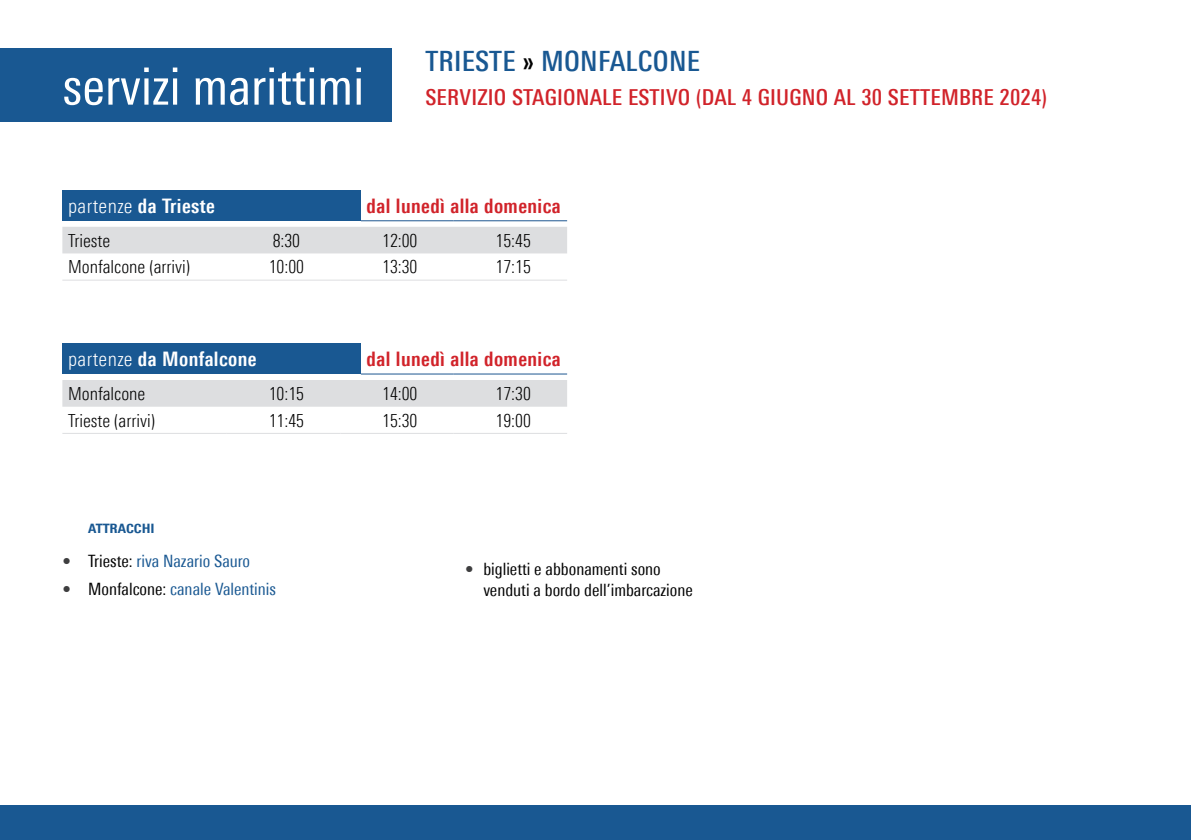
<style>
.page{position:relative;width:1191px;height:840px;background:#fff}
.page>*{position:absolute;margin:0;border:0;box-sizing:border-box;transform-origin:0 0}
.t1{font:condensed 52px "Univers Next Pro";color:#fff}
.t2{font:500 condensed 28px "Univers Next Pro";letter-spacing:.01em;color:#195892}
.t3{font:500 condensed 22px "Univers Next Pro";letter-spacing:.01em;color:#d1232a}
.t4{font:700 condensed 20px "Univers Next Pro";letter-spacing:.02em;color:#d1232a}
.t5{font:700 condensed 20px "Univers Next Pro";letter-spacing:.02em;color:#fff}
.t6{font:300 condensed 18px "Univers Next Pro";color:#000}
.t7{font:condensed 17px/20.4px "Univers Next Pro";color:#000}
.t8{font:condensed 17px "Univers Next Pro";color:#195892}
.t9{font:700 condensed 17px "Univers Next Pro";color:#195892}
.s1{color:#000}
.s2{font-weight:300}
.s3{color:#3e3e3f}
</style>
<div class="page">
<div style="left:0;top:48px;width:391px;height:74px;background:#195892"></div>
<div style="left:0;top:805px;width:1191px;height:34px;background:#195892"></div>
<div style="left:62px;top:190px;width:299px;height:31px;background:#195892"></div>
<div style="left:62px;top:227px;width:505px;height:26px;background:#dddee0"></div>
<hr style="left:62px;top:279px;width:165px;height:1px;background:#dddee0">
<hr style="left:227px;top:279px;width:113px;height:1px;background:#dddee0">
<svg style="left:340px;top:279px;width:21px;height:1px"></svg>
<hr style="left:361px;top:279px;width:93px;height:1px;background:#dddee0">
<hr style="left:454px;top:279px;width:113px;height:1px;background:#dddee0">
<hr style="left:361px;top:220px;width:93px;height:1px;background:#1e5791">
<hr style="left:454px;top:220px;width:113px;height:1px;background:#1e5791">
<div style="left:62px;top:343px;width:299px;height:31px;background:#195892"></div>
<div style="left:62px;top:380px;width:505px;height:26px;background:#dddee0"></div>
<hr style="left:62px;top:432px;width:165px;height:1px;background:#dddee0">
<hr style="left:227px;top:432px;width:113px;height:1px;background:#dddee0">
<hr style="left:361px;top:432px;width:93px;height:1px;background:#dddee0">
<hr style="left:454px;top:432px;width:113px;height:1px;background:#dddee0">
<hr style="left:361px;top:373px;width:93px;height:1px;background:#1e5791">
<hr style="left:454px;top:373px;width:113px;height:1px;background:#1e5791">
<h1 class="t1" style="left:62px;top:56px;width:303px">servizi marittimi</h1>
<h2 class="t2" style="left:425px;top:44px;width:276px">TRIESTE <span class="s1">»</span> MONFALCONE</h2>
<p class="t3" style="left:425px;top:84px;width:623px">SERVIZIO STAGIONALE ESTIVO (DAL 4 GIUGNO AL 30 SETTEMBRE 2024)</p>
<p class="t5" style="left:68px;top:194px;width:148px"><span class="s2">partenze</span> da Trieste</p>
<p class="t4" style="left:366px;top:193px;width:196px">dal lunedì alla domenica</p>
<p class="t6" style="left:68px;top:230px;width:44px">Trieste</p>
<p class="t6" style="left:273px;top:230px;width:29px">8:30</p>
<p class="t6" style="left:382px;top:230px;width:37px">12:00</p>
<p class="t6" style="left:495px;top:230px;width:37px">15:45</p>
<p class="t6" style="left:68px;top:256px;width:124px">Monfalcone (arrivi)</p>
<p class="t6" style="left:269px;top:256px;width:37px">10:00</p>
<p class="t6" style="left:382px;top:256px;width:37px">13:30</p>
<p class="t6" style="left:495px;top:256px;width:37px">17:15</p>
<p class="t5" style="left:68px;top:347px;width:190px"><span class="s2">partenze</span> da Monfalcone</p>
<p class="t4" style="left:366px;top:347px;width:196px">dal lunedì alla domenica</p>
<p class="t6" style="left:68px;top:383px;width:79px">Monfalcone</p>
<p class="t6" style="left:269px;top:383px;width:37px">10:15</p>
<p class="t6" style="left:382px;top:383px;width:37px">14:00</p>
<p class="t6" style="left:495px;top:383px;width:37px">17:30</p>
<p class="t6" style="left:68px;top:409px;width:89px">Trieste (arrivi)</p>
<p class="t6" style="left:269px;top:409px;width:37px">11:45</p>
<p class="t6" style="left:382px;top:409px;width:37px">15:30</p>
<p class="t6" style="left:495px;top:409px;width:37px">19:00</p>
<p class="t9" style="left:88px;top:516px;width:68px">attracchi</p>
<p class="t8" style="left:62px;top:550px;width:189px"><span class="s3">•</span> <span class="s1">Trieste:</span> riva Nazario Sauro</p>
<p class="t8" style="left:62px;top:579px;width:215px"><span class="s3">•</span> <span class="s1">Monfalcone:</span> canale Valentinis</p>
<p class="t7" style="left:483px;top:558px;width:211px;text-indent:-18px"><span class="s3">•</span> biglietti e abbonamenti sono venduti a bordo dell’imbarcazione</p>
</div>
